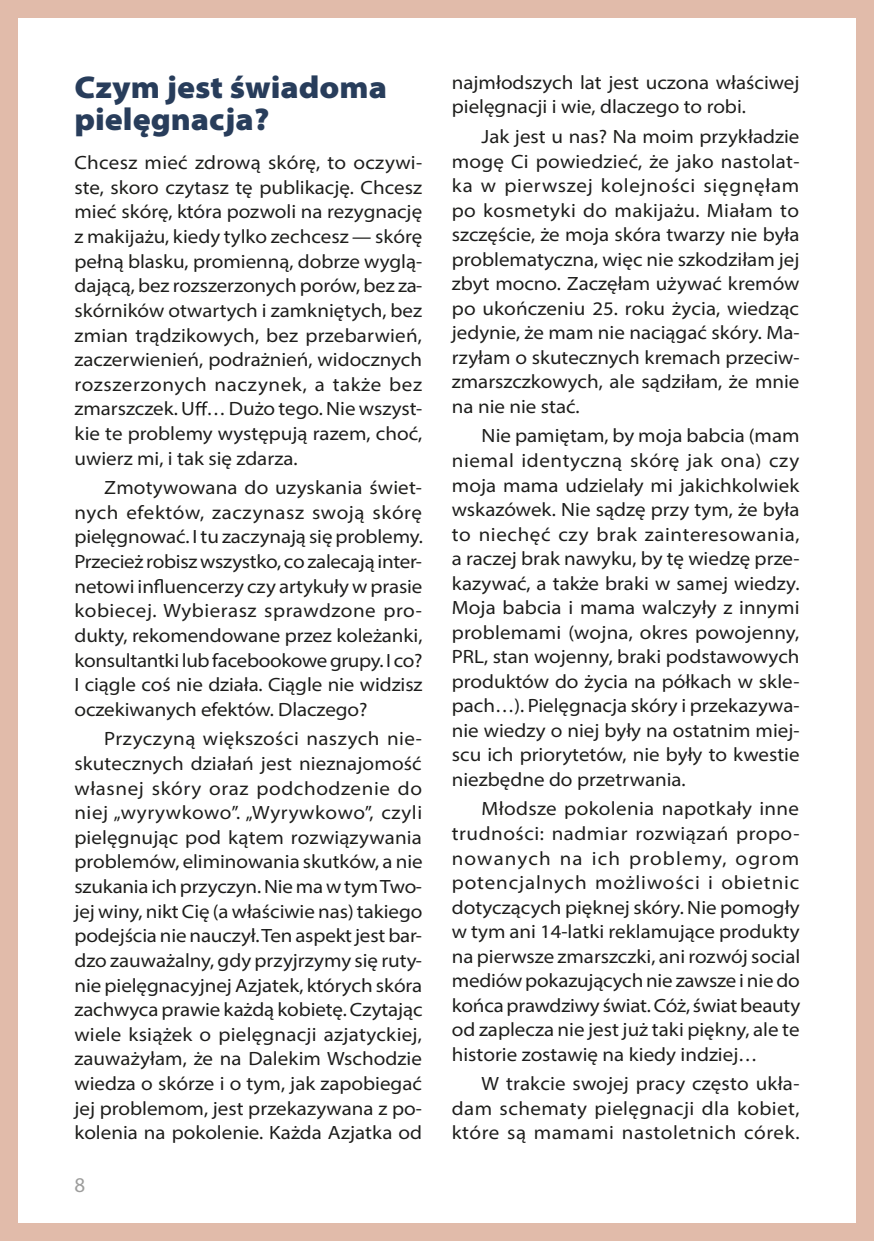
<style>
.page{position:relative;width:874px;height:1241px;background:#fff}
.page>*{position:absolute;margin:0;border:0;box-sizing:border-box;transform-origin:0 0}
.t1{font:900 semi-expanded 31.5px/31.7px "Myriad Pro";color:#283d5b}
.t2{font:21px "Myriad Pro";color:#9d9d9c}
.t3{font:semi-expanded 19.25px/24.5px "Myriad Pro";color:#1d1d1b;text-align:justify}
</style>
<div class="page">
<div style="left:0;top:0;width:17px;height:1240px;background:#e1bbaa"></div>
<div style="left:856px;top:0;width:17px;height:1240px;background:#e1bbaa"></div>
<div style="left:0;top:0;width:873px;height:17px;background:#e1bbaa"></div>
<div style="left:0;top:1223px;width:873px;height:17px;background:#e1bbaa"></div>
<svg style="left:195px;top:401px;width:13px;height:14px"></svg>
<h1 class="t1" style="left:74px;top:70px;width:314px">Czym jest świadoma pielęgnacja?</h1>
<p class="t3" style="left:74px;top:150px;width:349px">Chcesz mieć zdrową skórę, to oczywi&shy;ste, skoro czytasz tę publikację. Chcesz mieć skórę, która pozwoli na rezygnację z makijażu, kiedy tylko zechcesz — skórę pełną blasku, promienną, dobrze wyglą&shy;dającą, bez rozszerzonych porów, bez za&shy;skórników otwartych i zamkniętych, bez zmian trądzikowych, bez przebarwień, zaczerwienień, podrażnień, widocznych rozszerzonych naczynek, a także bez zmarszczek. U … Dużo tego. Nie wszyst&shy;kie te problemy występują razem, choć, uwierz mi, i tak się zdarza.</p>
<p class="t3" style="left:74px;top:475px;width:350px;text-indent:30px">Zmotywowana do uzyskania świet&shy;nych efektów, zaczynasz swoją skórę pielęgnować. I tu zaczynają się problemy.<br>Przecież robisz wszystko, co zalecają inter&shy;netowi influencerzy czy artykuły w prasie kobiecej. Wybierasz sprawdzone pro&shy;dukty, rekomendowane przez koleżanki, konsultantki lubfacebookowegrupy. I co?<br>I ciągle coś nie działa. Ciągle nie widzisz oczekiwanych efektów. Dlaczego?</p>
<p class="t3" style="left:74px;top:726px;width:350px;text-indent:30px">Przyczyną większości naszych nie&shy;skutecznych działań jest nieznajomość własnej skóry oraz podchodzenie do niej „wyrywkowo”. „Wyrywkowo”, czyli pielęgnując pod kątem rozwiązywania problemów, eliminowania skutków, a nie szukania ich przyczyn. Nie ma w tymTwo&shy;jej winy, nikt Cię (a właściwie nas) takiego podejścia nie nauczył.Ten aspekt jest bar&shy;dzo zauważalny, gdy przyjrzymy się ruty&shy;nie pielęgnacyjnej Azjatek, których skóra zachwyca prawie każdą kobietę. Czytając wiele książek o pielęgnacji azjatyckiej, zauważyłam, że na Dalekim Wschodzie wiedza o skórze i o tym, jak zapobiegać jej problemom, jest przekazywana z po&shy;kolenia na pokolenie. Każda Azjatka od</p>
<p class="t2" style="left:74px;top:1171px;width:12px">8</p>
<p class="t3" style="left:451px;top:70px;width:349px">najmłodszych lat jest uczona właściwej pielęgnacji i wie, dlaczego to robi.</p>
<p class="t3" style="left:451px;top:124px;width:349px;text-indent:30px">Jak jest u nas? Na moim przykładzie mogę Ci powiedzieć, że jako nastolat&shy;ka w pierwszej kolejności sięgnęłam po kosmetyki do makijażu. Miałam to szczęście, że moja skóra twarzy nie była problematyczna, więc nie szkodziłam jej zbyt mocno. Zaczęłam używać kremów po ukończeniu 25. roku życia, wiedząc jedynie, że mam nie naciągać skóry. Ma&shy;rzyłam o skutecznych kremach przeciw&shy;zmarszczkowych, ale sądziłam, że mnie na nie nie stać.</p>
<p class="t3" style="left:451px;top:423px;width:349px;text-indent:30px">Nie pamiętam, by moja babcia (mam niemal identyczną skórę jak ona) czy moja mama udzielały mi jakichkolwiek wskazówek. Nie sądzę przy tym, że była to niechęć czy brak zainteresowania, a raczej brak nawyku, by tę wiedzę prze&shy;kazywać, a także braki w samej wiedzy.<br>Moja babcia i mama walczyły z innymi problemami (wojna, okres powojenny, PRL, stan wojenny, braki podstawowych produktów do życia na półkach w skle&shy;pach…). Pielęgnacja skóry i przekazywa&shy;nie wiedzy o niej były na ostatnim miej&shy;scu ich priorytetów, nie były to kwestie niezbędne do przetrwania.</p>
<p class="t3" style="left:451px;top:796px;width:350px;text-indent:30px">Młodsze pokolenia napotkały inne trudności: nadmiar rozwiązań propo&shy;nowanych na ich problemy, ogrom potencjalnych możliwości i obietnic dotyczących pięknej skóry. Nie pomogły w tym ani 14-latki reklamujące produkty na pierwsze zmarszczki, ani rozwój social mediów pokazujących nie zawsze i nie do końca prawdziwy świat. Cóż, świat beauty od zaplecza nie jest już taki piękny, ale te historie zostawię na kiedy indziej…</p>
<p class="t3" style="left:451px;top:1071px;width:349px;text-indent:30px">W trakcie swojej pracy często ukła&shy;dam schematy pielęgnacji dla kobiet, które są mamami nastoletnich córek.</p>
</div>
